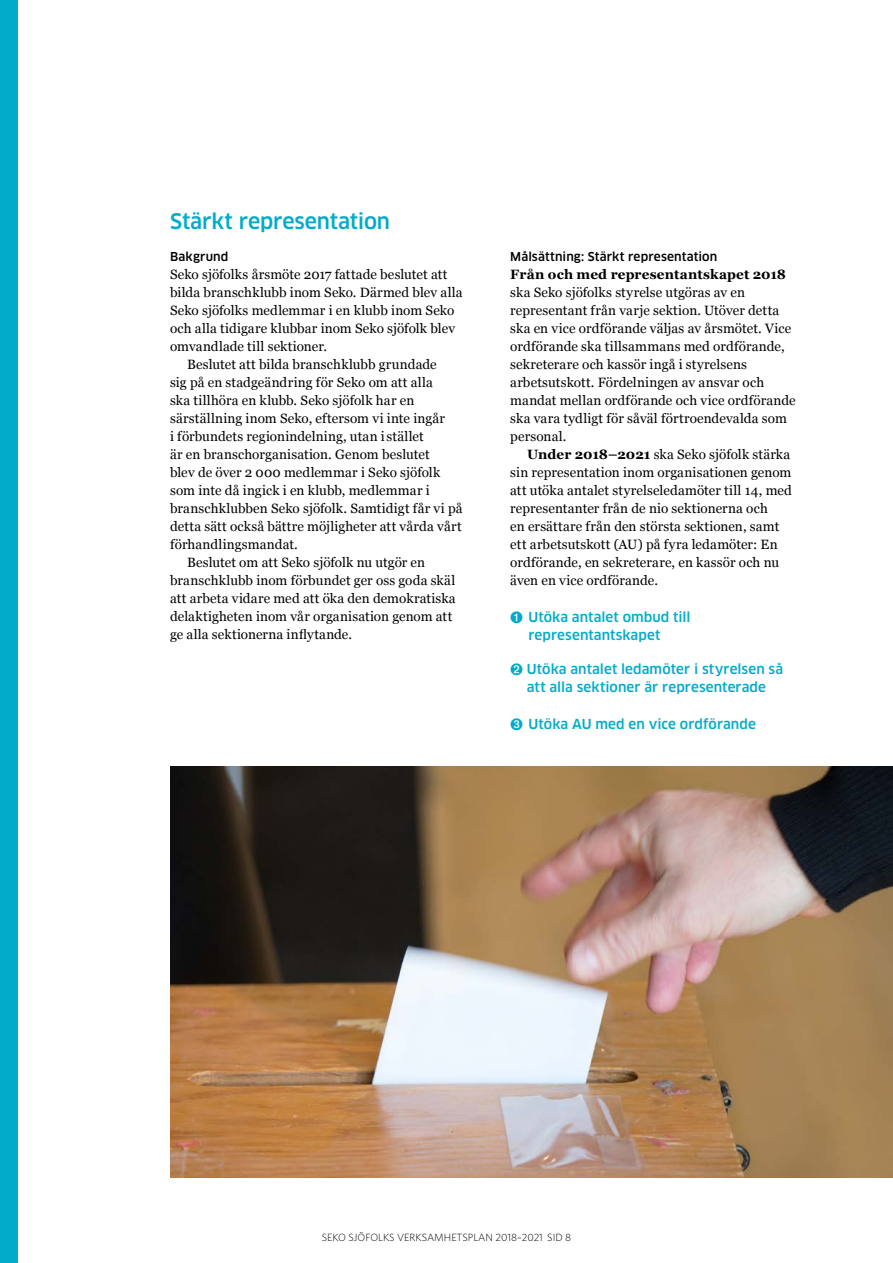
<style>
.page{position:relative;width:893px;height:1263px;background:#fff}
.page>*{position:absolute;margin:0;border:0;box-sizing:border-box;transform-origin:0 0}
.t1{font:500 21px "Clan Pro";letter-spacing:-.005em;color:#00acc9}
.t2{font:13.5px/18px "Georgia";letter-spacing:.01em;color:#000}
.t3{font:500 13.5px/18px "Clan Pro";letter-spacing:.005em;color:#00acc9}
.t4{font:700 13.5px "Georgia";letter-spacing:.015em;color:#000}
.t5{font:500 12px "Clan Pro";letter-spacing:.01em;color:#000}
.t6{font:300 10.5px "Whitney";color:#000}
.s1{font-weight:700}
</style>
<div class="page">
<img style="left:170px;top:766px;width:722px;height:412px">
<div style="left:0;top:0;width:18px;height:1263px;background:#00acc9"></div>
<h1 class="t1" style="left:170px;top:209px;width:221px">Stärkt representation</h1>
<p class="t5" style="left:170px;top:250px;width:60px">Bakgrund</p>
<p class="t2" style="left:170px;top:265px;width:279px">Seko sjöfolks årsmöte 2017 fattade beslutet att</p>
<p class="t2" style="left:170px;top:283px;width:294px">bilda branschklubb inom Seko. Därmed blev alla</p>
<p class="t2" style="left:170px;top:301px;width:286px">Seko sjöfolks medlemmar i en klubb inom Seko</p>
<p class="t2" style="left:170px;top:319px;width:287px">och alla tidigare klubbar inom Seko sjöfolk blev</p>
<p class="t2" style="left:170px;top:337px;width:158px">omvandlade till sektioner.</p>
<p class="t2" style="left:187px;top:355px;width:251px">Beslutet att bilda branschklubb grundade</p>
<p class="t2" style="left:170px;top:373px;width:264px">sig på en stadgeändring för Seko om att alla</p>
<p class="t2" style="left:170px;top:391px;width:246px">ska tillhöra en klubb. Seko sjöfolk har en</p>
<p class="t2" style="left:170px;top:409px;width:276px">särställning inom Seko, eftersom vi inte ingår</p>
<p class="t2" style="left:170px;top:427px;width:255px">i förbundets regionindelning, utan i stället</p>
<p class="t2" style="left:170px;top:445px;width:261px">är en branschorganisation. Genom beslutet</p>
<p class="t2" style="left:170px;top:463px;width:272px">blev de över 2 000 medlemmar i Seko sjöfolk</p>
<p class="t2" style="left:170px;top:481px;width:261px">som inte då ingick i en klubb, medlemmar i</p>
<p class="t2" style="left:170px;top:499px;width:294px">branschklubben Seko sjöfolk. Samtidigt får vi på</p>
<p class="t2" style="left:170px;top:517px;width:293px">detta sätt också bättre möjligheter att vårda vårt</p>
<p class="t2" style="left:170px;top:535px;width:129px">förhandlingsmandat.</p>
<p class="t2" style="left:187px;top:553px;width:240px">Beslutet om att Seko sjöfolk nu utgör en</p>
<p class="t2" style="left:170px;top:571px;width:287px">branschklubb inom förbundet ger oss goda skäl</p>
<p class="t2" style="left:170px;top:589px;width:287px">att arbeta vidare med att öka den demokratiska</p>
<p class="t2" style="left:170px;top:607px;width:284px">delaktigheten inom vår organisation genom att</p>
<p class="t2" style="left:170px;top:625px;width:184px">ge alla sektionerna inflytande.</p>
<p class="t5" style="left:510px;top:250px;width:209px">Målsättning: Stärkt representation</p>
<p class="t4" style="left:510px;top:264px;width:277px">Från och med representantskapet 2018</p>
<p class="t2" style="left:510px;top:283px;width:287px">ska Seko sjöfolks styrelse utgöras av en representant från varje sektion. Utöver detta ska en vice ordförande väljas av årsmötet. Vice ordförande ska tillsammans med ordförande, sekreterare och kassör ingå i styrelsens arbetsutskott. Fördelningen av ansvar och mandat mellan ordförande och vice ordförande ska vara tydligt för såväl förtroendevalda som personal.</p>
<p class="t2" style="left:510px;top:445px;width:283px;text-indent:17px"><span class="s1">Under 2018–2021</span> ska Seko sjöfolk stärka sin representation inom organisationen genom att utöka antalet styrelseledamöter till 14, med representanter från de nio sektionerna och<br>en ersättare från den största sektionen, samt ett arbetsutskott (AU) på fyra ledamöter: En ordförande, en sekreterare, en kassör och nu även en vice ordförande.</p>
<p class="t3" style="left:528px;top:608px;width:164px">Utöka antalet ombud till representantskapet</p>
<p class="t3" style="left:527px;top:660px;width:258px">Utöka antalet ledamöter i styrelsen så att alla sektioner är representerade</p>
<p class="t3" style="left:528px;top:715px;width:229px">Utöka AU med en vice ordförande</p>
<p class="t6" style="left:322px;top:1231px;width:251px">SEKO SJÖFOLKS VERKSAMHETSPLAN 2018–2021 SID 8</p>
</div>
